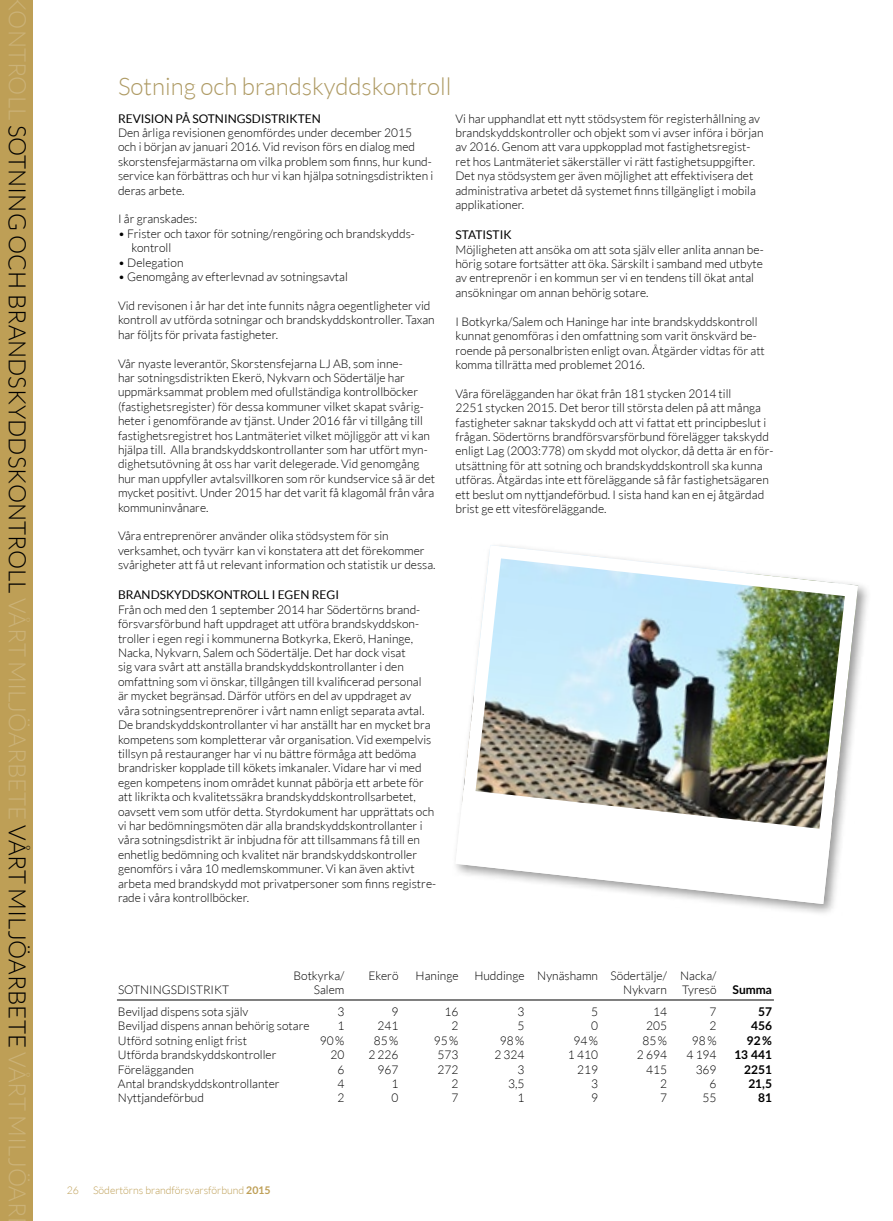
<style>
.page{position:relative;width:893px;height:1221px;background:#fff}
.page>*{position:absolute;margin:0;border:0;box-sizing:border-box;transform-origin:0 0}
.t1{font:300 24px "Lato";color:#000}
.t2{font:300 24px "Lato";color:#ae9a63}
.t3{font:300 12px/14.4px "Lato";color:#000}
.t4{font:12px "Lato";color:#000}
.t5{font:700 12px "Lato";color:#000}
.t6{font:300 10.5px "Lato";color:#be9f56}
.s1{color:#cbb278}
.s2{font-weight:700}
</style>
<div class="page">
<div style="left:0;top:0;width:33px;height:1220px;background:#be9f56"></div>
<hr style="left:117px;top:999px;width:657px;height:1px;background:#000">
<img style="left:463px;top:545px;width:402px;height:365px">
<svg style="left:455px;top:789px;width:376px;height:115px"></svg>
<h1 class="t1" style="left:30px;top:-5px;width:1223px;rotate:90deg"><span class="s1">KONTROLL</span> SOTNING OCH BRANDSKYDDSKONTROLL <span class="s1">VÅRT MILJÖARBETE</span> VÅRT MILJÖARBETE <span class="s1">VÅRT MILJÖAR</span></h1>
<h1 class="t2" style="left:118px;top:73px;width:335px">Sotning och brandskyddskontroll</h1>
<p class="t4" style="left:118px;top:112px;width:204px">REVISION PÅ SOTNINGSDISTRIKTEN</p>
<p class="t3" style="left:118px;top:125px;width:317px">Den årliga revisionen genomfördes under december 2015 och i början av januari 2016. Vid revison förs en dialog med skorstensfejarmästarna om vilka problem som finns, hur kund&shy;service kan förbättras och hur vi kan hjälpa sotningsdistrikten i deras arbete.</p>
<p class="t3" style="left:118px;top:212px;width:81px">I år granskades:</p>
<p class="t3" style="left:131px;top:226px;width:284px;text-indent:-14px">• Frister och taxor för sotning/rengöring och brandskydds&shy;kontroll</p>
<p class="t3" style="left:118px;top:255px;width:67px">• Delegation</p>
<p class="t3" style="left:118px;top:269px;width:231px">• Genomgång av efterlevnad av sotningsavtal</p>
<p class="t3" style="left:118px;top:298px;width:318px">Vid revisonen i år har det inte funnits några oegentligheter vid kontroll av utförda sotningar och brandskyddskontroller. Taxan har följts för privata fastigheter.</p>
<p class="t3" style="left:118px;top:356px;width:319px">Vår nyaste leverantör, Skorstensfejarna LJ AB, som inne-<br>har sotningsdistrikten Ekerö, Nykvarn och Södertälje har uppmärksammat problem med ofullständiga kontrollböcker (fastighetsregister) för dessa kommuner vilket skapat svårig&shy;heter i genomförande av tjänst. Under 2016 får vi tillgång till fastighetsregistret hos Lantmäteriet vilket möjliggör att vi kan hjälpa till. Alla brandskyddskontrollanter som har utfört myn&shy;dighetsutövning åt oss har varit delegerade. Vid genomgång hur man uppfyller avtalsvillkoren som rör kundservice så är det mycket positivt. Under 2015 har det varit få klagomål från våra kommuninvånare.</p>
<p class="t3" style="left:118px;top:529px;width:319px">Våra entreprenörer använder olika stödsystem för sin verksamhet, och tyvärr kan vi konstatera att det förekommer svårigheter att få ut relevant information och statistik ur dessa.</p>
<p class="t4" style="left:118px;top:588px;width:223px">BRANDSKYDDSKONTROLL I EGEN REGI</p>
<p class="t3" style="left:118px;top:602px;width:320px">Från och med den 1 september 2014 har Södertörns brand&shy;försvarsförbund haft uppdraget att utföra brandskyddskon&shy;troller i egen regi i kommunerna Botkyrka, Ekerö, Haninge, Nacka, Nykvarn, Salem och Södertälje. Det har dock visat<br>sig vara svårt att anställa brandskyddskontrollanter i den omfattning som vi önskar, tillgången till kvalificerad personal<br>är mycket begränsad. Därför utförs en del av uppdraget av våra sotningsentreprenörer i vårt namn enligt separata avtal.<br>De brandskyddskontrollanter vi har anställt har en mycket bra kompetens som kompletterar vår organisation. Vid exempelvis tillsyn på restauranger har vi nu bättre förmåga att bedöma brandrisker kopplade till kökets imkanaler. Vidare har vi med egen kompetens inom området kunnat påbörja ett arbete för att likrikta och kvalitetssäkra brandskyddskontrollsarbetet, oavsett vem som utför detta. Styrdokument har upprättats och vi har bedömningsmöten där alla brandskyddskontrollanter i våra sotningsdistrikt är inbjudna för att tillsammans få till en enhetlig bedömning och kvalitet när brandskyddskontroller genomförs i våra 10 medlemskommuner. Vi kan även aktivt arbeta med brandskydd mot privatpersoner som finns registre&shy;rade i våra kontrollböcker.</p>
<p class="t3" style="left:455px;top:111px;width:310px">Vi har upphandlat ett nytt stödsystem för registerhållning av brandskyddskontroller och objekt som vi avser införa i början av 2016. Genom att vara uppkopplad mot fastighetsregist&shy;ret hos Lantmäteriet säkerställer vi rätt fastighetsuppgifter.<br>Det nya stödsystem ger även möjlighet att effektivisera det administrativa arbetet då systemet finns tillgängligt i mobila applikationer.</p>
<p class="t4" style="left:455px;top:228px;width:58px">STATISTIK</p>
<p class="t3" style="left:455px;top:242px;width:310px">Möjligheten att ansöka om att sota själv eller anlita annan be&shy;hörig sotare fortsätter att öka. Särskilt i samband med utbyte av entreprenör i en kommun ser vi en tendens till ökat antal ansökningar om annan behörig sotare.</p>
<p class="t3" style="left:455px;top:314px;width:311px">I Botkyrka/Salem och Haninge har inte brandskyddskontroll kunnat genomföras i den omfattning som varit önskvärd be&shy;roende på personalbristen enligt ovan. Åtgärder vidtas för att komma tillrätta med problemet 2016.</p>
<p class="t3" style="left:455px;top:386px;width:319px">Våra förelägganden har ökat från 181 stycken 2014 till<br>2251 stycken 2015. Det beror till största delen på att många fastigheter saknar takskydd och att vi fattat ett principbeslut i frågan. Södertörns brandförsvarsförbund förelägger takskydd enligt Lag (2003:778) om skydd mot olyckor, då detta är en för&shy;utsättning för att sotning och brandskyddskontroll ska kunna utföras. Åtgärdas inte ett föreläggande så får fastighetsägaren ett beslut om nyttjandeförbud. I sista hand kan en ej åtgärdad brist ge ett vitesföreläggande.</p>
<p class="t3" style="left:294px;top:968px;width:52px">Botkyrka/</p>
<p class="t3" style="left:368px;top:968px;width:32px">Ekerö</p>
<p class="t3" style="left:416px;top:968px;width:44px">Haninge</p>
<p class="t3" style="left:474px;top:968px;width:244px">Huddinge Nynäshamn Södertälje/ Nacka/</p>
<p class="t3" style="left:118px;top:982px;width:113px">SOTNINGSDISTRIKT</p>
<p class="t3" style="left:314px;top:982px;width:32px">Salem</p>
<p class="t3" style="left:623px;top:982px;width:45px">Nykvarn</p>
<p class="t3" style="left:682px;top:982px;width:36px">Tyresö</p>
<p class="t5" style="left:733px;top:980px;width:41px">Summa</p>
<p class="t3" style="left:118px;top:1004px;width:132px">Beviljad dispens sota själv</p>
<p class="t3" style="left:338px;top:1004px;width:8px">3</p>
<p class="t3" style="left:392px;top:1004px;width:8px">9</p>
<p class="t3" style="left:445px;top:1004px;width:15px">16</p>
<p class="t3" style="left:518px;top:1004px;width:8px">3</p>
<p class="t3" style="left:591px;top:1004px;width:8px">5</p>
<p class="t3" style="left:653px;top:1004px;width:15px">14</p>
<p class="t3" style="left:710px;top:1004px;width:8px">7</p>
<p class="t5" style="left:758px;top:1002px;width:15px">57</p>
<p class="t3" style="left:118px;top:1018px;width:193px">Beviljad dispens annan behörig sotare</p>
<p class="t3" style="left:338px;top:1018px;width:8px">1</p>
<p class="t3" style="left:378px;top:1018px;width:22px">241</p>
<p class="t3" style="left:452px;top:1018px;width:8px">2</p>
<p class="t3" style="left:518px;top:1018px;width:8px">5</p>
<p class="t3" style="left:591px;top:1018px;width:8px">0</p>
<p class="t3" style="left:646px;top:1018px;width:22px">205</p>
<p class="t3" style="left:710px;top:1018px;width:8px">2</p>
<p class="t5" style="left:751px;top:1017px;width:22px">456</p>
<p class="t3" style="left:118px;top:1033px;width:131px">Utförd sotning enligt frist</p>
<p class="t3" style="left:320px;top:1033px;width:26px">90%</p>
<p class="t3" style="left:374px;top:1033px;width:26px">85%</p>
<p class="t3" style="left:434px;top:1033px;width:26px">95%</p>
<p class="t3" style="left:500px;top:1033px;width:26px">98%</p>
<p class="t3" style="left:573px;top:1033px;width:26px">94%</p>
<p class="t3" style="left:642px;top:1033px;width:26px">85%</p>
<p class="t3" style="left:692px;top:1033px;width:26px">98%</p>
<p class="t5" style="left:747px;top:1031px;width:27px">92 %</p>
<p class="t3" style="left:118px;top:1047px;width:160px">Utförda brandskyddskontroller</p>
<p class="t3" style="left:331px;top:1047px;width:15px">20</p>
<p class="t3" style="left:368px;top:1047px;width:32px">2 226</p>
<p class="t3" style="left:438px;top:1047px;width:22px">573</p>
<p class="t3" style="left:494px;top:1047px;width:32px">2 324</p>
<p class="t3" style="left:568px;top:1047px;width:32px">1 410</p>
<p class="t3" style="left:637px;top:1047px;width:32px">2 694</p>
<p class="t3" style="left:686px;top:1047px;width:32px">4 194</p>
<p class="t5" style="left:734px;top:1045px;width:39px">13 441</p>
<p class="t3" style="left:118px;top:1062px;width:78px">Förelägganden</p>
<p class="t3" style="left:338px;top:1062px;width:8px">6</p>
<p class="t3" style="left:378px;top:1062px;width:22px">967</p>
<p class="t3" style="left:438px;top:1062px;width:22px">272</p>
<p class="t3" style="left:518px;top:1062px;width:8px">3</p>
<p class="t3" style="left:577px;top:1062px;width:22px">219</p>
<p class="t3" style="left:646px;top:1062px;width:22px">415</p>
<p class="t3" style="left:696px;top:1062px;width:22px">369</p>
<p class="t5" style="left:744px;top:1060px;width:29px">2251</p>
<p class="t3" style="left:118px;top:1076px;width:163px">Antal brandskyddskontrollanter</p>
<p class="t3" style="left:338px;top:1076px;width:8px">4</p>
<p class="t3" style="left:392px;top:1076px;width:8px">1</p>
<p class="t3" style="left:452px;top:1076px;width:8px">2</p>
<p class="t3" style="left:508px;top:1076px;width:18px">3,5</p>
<p class="t3" style="left:591px;top:1076px;width:8px">3</p>
<p class="t3" style="left:660px;top:1076px;width:8px">2</p>
<p class="t3" style="left:710px;top:1076px;width:8px">6</p>
<p class="t5" style="left:748px;top:1074px;width:25px">21,5</p>
<p class="t3" style="left:118px;top:1090px;width:88px">Nyttjandeförbud</p>
<p class="t3" style="left:338px;top:1090px;width:8px">2</p>
<p class="t3" style="left:392px;top:1090px;width:8px">0</p>
<p class="t3" style="left:452px;top:1090px;width:8px">7</p>
<p class="t3" style="left:518px;top:1090px;width:8px">1</p>
<p class="t3" style="left:591px;top:1090px;width:8px">9</p>
<p class="t3" style="left:660px;top:1090px;width:8px">7</p>
<p class="t3" style="left:703px;top:1090px;width:15px">55</p>
<p class="t5" style="left:758px;top:1089px;width:15px">81</p>
<p class="t6" style="left:67px;top:1184px;width:14px">26</p>
<p class="t6" style="left:93px;top:1184px;width:179px">Södertörns brandförsvarsförbund <span class="s2">2015</span></p>
</div>
